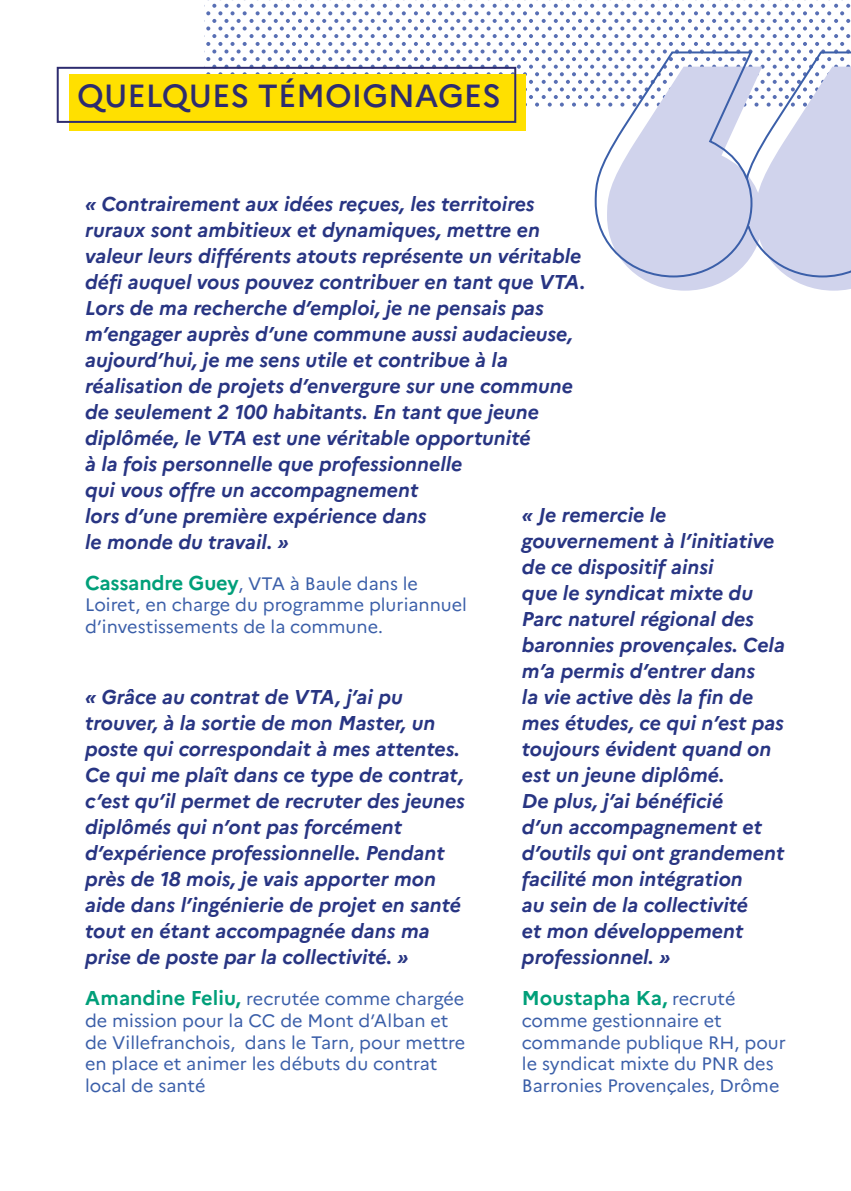
<style>
.page{position:relative;width:851px;height:1191px;background:#fff}
.page>*{position:absolute;margin:0;border:0;box-sizing:border-box;transform-origin:0 0}
.t1{font:500 32px "Marianne";color:#2d2c6f}
.t2{font:italic 700 20px/26px "Marianne";color:#283583}
.t3{font:700 20px "Marianne";color:#009f79}
.t4{font:18px/21.6px "Marianne";color:#3b5fa9}
.s1{font-weight:700;font-size:20px;color:#009f79}
.s2{font-weight:400;font-size:18px;color:#3b5fa9}
</style>
<div class="page">
<svg style="left:204px;top:0;width:646px;height:107px"></svg>
<div style="left:69px;top:75px;width:456px;height:56px;background:#ffe000"></div>
<div style="left:57px;top:67px;width:459px;height:56px;border:2px solid #2d2c6f"></div>
<svg style="left:641px;top:278px;width:209px;height:13px"></svg>
<svg style="left:593px;top:50px;width:257px;height:228px"></svg>
<h1 class="t1" style="left:77px;top:71px;width:425px">QUELQUES TÉMOIGNAGES</h1>
<p class="t2" style="left:85px;top:189px;width:502px">« Contrairement aux idées reçues, les territoires ruraux sont ambitieux et dynamiques, mettre en valeur leurs différents atouts représente un véritable défi auquel vous pouvez contribuer en tant que VTA.<br>Lors de ma recherche d’emploi, je ne pensais pas m’engager auprès d’une commune aussi audacieuse, aujourd’hui, je me sens utile et contribue à la réalisation de projets d’envergure sur une commune de seulement 2 100 habitants. En tant que jeune diplômée, le VTA est une véritable opportunité<br>à la fois personnelle que professionnelle<br>qui vous offre un accompagnement<br>lors d’une première expérience dans<br>le monde du travail. »</p>
<p class="t4" style="left:85px;top:571px;width:383px"><span class="s1">Cassandre Guey</span>, VTA à Baule dans le<br>Loiret, en charge du programme pluriannuel d’investissements de la commune.</p>
<p class="t2" style="left:522px;top:500px;width:264px">« Je remercie le gouvernement à l’initiative de ce dispositif ainsi<br>que le syndicat mixte du<br>Parc naturel régional des baronnies provençales. Cela m’a permis d’entrer dans<br>la vie active dès la fin de mes études, ce qui n’est pas toujours évident quand on est un jeune diplômé.<br>De plus, j’ai bénéficié<br>d’un accompagnement et d’outils qui ont grandement facilité mon intégration<br>au sein de la collectivité<br>et mon développement professionnel. »</p>
<p class="t3" style="left:522px;top:982px;width:215px">Moustapha Ka, <span class="s2">recruté</span></p>
<p class="t4" style="left:522px;top:1008px;width:265px">comme gestionnaire et commande publique RH, pour le syndicat mixte du PNR des<br>Barronies Provençales, Drôme</p>
<p class="t2" style="left:85px;top:682px;width:381px">« Grâce au contrat de VTA, j’ai pu trouver, à la sortie de mon Master, un poste qui correspondait à mes attentes.<br>Ce qui me plaît dans ce type de contrat, c’est qu’il permet de recruter des jeunes diplômés qui n’ont pas forcément d’expérience professionnelle. Pendant près de 18 mois, je vais apporter mon aide dans l’ingénierie de projet en santé tout en étant accompagnée dans ma prise de poste par la collectivité. »</p>
<p class="t4" style="left:85px;top:986px;width:381px"><span class="s1">Amandine Feliu,</span> recrutée comme chargée de mission pour la CC de Mont d’Alban et de Villefranchois, dans le Tarn, pour mettre en place et animer les débuts du contrat local de santé</p>
</div>
